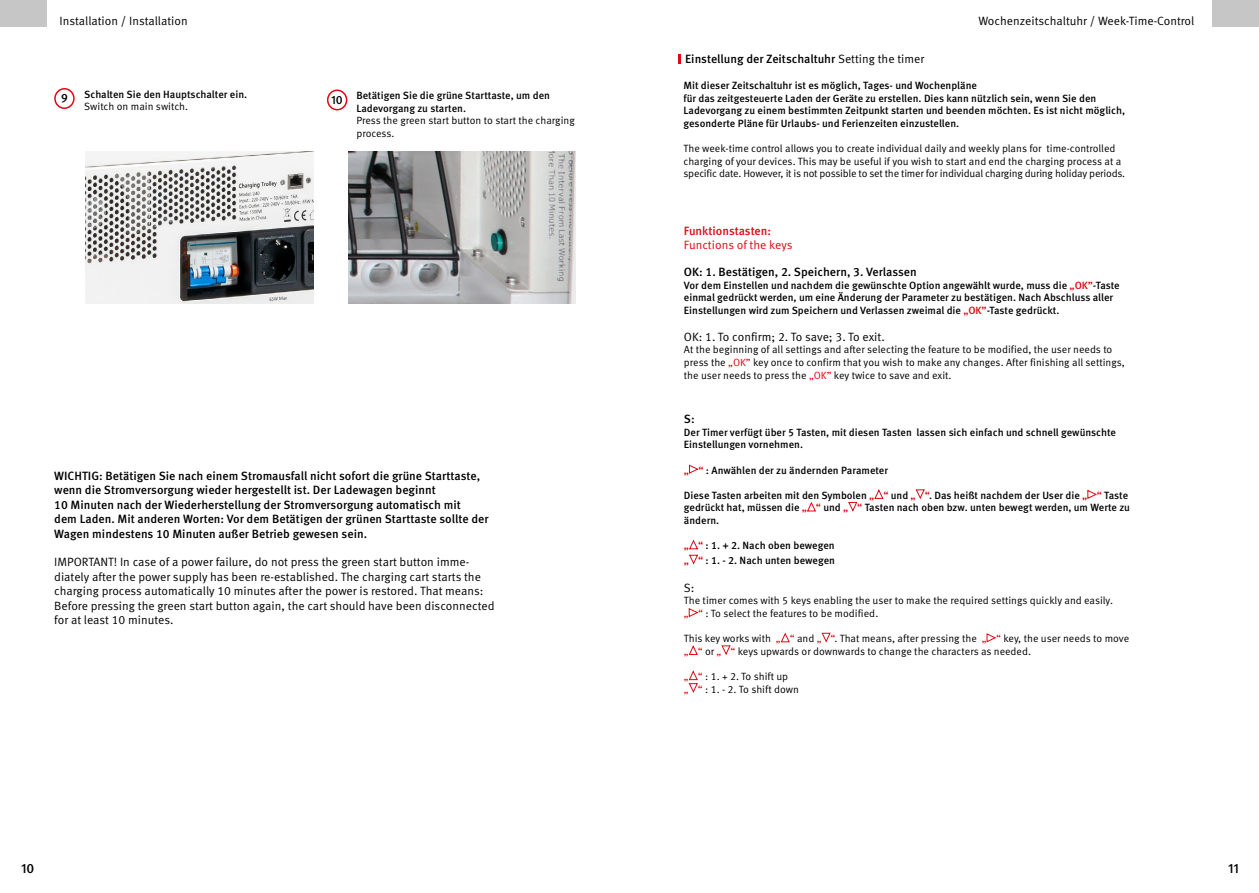
<style>
.page{position:relative;width:1259px;height:893px;background:#fff}
.page>*{position:absolute;margin:0;border:0;box-sizing:border-box;transform-origin:0 0}
.t1{font:500 13.5px "Meta OT";color:#000}
.t2{font:500 12px/14.4px "Meta OT";color:#000}
.t3{font:12px/14.4px "Meta OT Norm";color:#000}
.t4{font:12px "Meta OT Norm";color:#e30613}
.t5{font:500 12px "Meta OT";letter-spacing:-.005em;color:#e30613}
.t6{font:500 10.5px/12.6px "Meta OT";color:#000}
.t7{font:10.5px/12.6px "Meta OT Norm";color:#000}
.s1{font-size:12px}
.s2{font-family:"Meta OT Norm";font-weight:400}
.s3{color:#e30613}
</style>
<div class="page">
<div style="left:0;top:0;width:47px;height:27px;background:#c6c6c6"></div>
<div style="left:1212px;top:0;width:47px;height:27px;background:#c6c6c6"></div>
<div style="left:54px;top:88px;width:21px;height:21px;border:2px solid #e30613;border-radius:50%"></div>
<img style="left:86px;top:152px;width:227px;height:151px">
<div style="left:327px;top:90px;width:20px;height:20px;border:2px solid #e30613;border-radius:50%"></div>
<img style="left:348px;top:152px;width:227px;height:151px">
<svg style="left:678px;top:54px;width:2px;height:9px"></svg>
<svg style="left:689px;top:464px;width:10px;height:10px"></svg>
<svg style="left:874px;top:489px;width:10px;height:10px"></svg>
<svg style="left:915px;top:489px;width:10px;height:10px"></svg>
<svg style="left:1087px;top:489px;width:10px;height:10px"></svg>
<svg style="left:807px;top:502px;width:9px;height:10px"></svg>
<svg style="left:848px;top:501px;width:10px;height:11px"></svg>
<svg style="left:689px;top:539px;width:9px;height:26px"></svg>
<svg style="left:688px;top:608px;width:11px;height:10px"></svg>
<svg style="left:780px;top:632px;width:10px;height:11px"></svg>
<svg style="left:821px;top:632px;width:10px;height:11px"></svg>
<svg style="left:986px;top:633px;width:11px;height:10px"></svg>
<svg style="left:688px;top:645px;width:10px;height:10px"></svg>
<svg style="left:721px;top:645px;width:10px;height:10px"></svg>
<svg style="left:688px;top:670px;width:10px;height:23px"></svg>
<p class="t3" style="left:60px;top:14px;width:130px">Installation / Installation</p>
<p class="t2" style="left:61px;top:91px;width:8px">9</p>
<p class="t6" style="left:84px;top:88px;width:164px">Schalten Sie den Hauptschalter ein.</p>
<p class="t7" style="left:84px;top:101px;width:105px">Switch on main switch.</p>
<p class="t6" style="left:356px;top:89px;width:195px;text-indent:-25px"><span class="s1">10</span> Betätigen Sie die grüne Starttaste, um den<br>Ladevorgang zu starten.</p>
<p class="t7" style="left:356px;top:115px;width:220px">Press the green start button to start the charging process.</p>
<p class="t2" style="left:54px;top:469px;width:436px">WICHTIG: Betätigen Sie nach einem Stromausfall nicht sofort die grüne Starttaste, wenn die Stromversorgung wieder hergestellt ist. Der Ladewagen beginnt<br>10 Minuten nach der Wiederherstellung der Stromversorgung automatisch mit<br>dem Laden. Mit anderen Worten: Vor dem Betätigen der grünen Starttaste sollte der Wagen mindestens 10 Minuten außer Betrieb gewesen sein.</p>
<p class="t3" style="left:54px;top:555px;width:442px">IMPORTANT! In case of a power failure, do not press the green start button imme&shy;diately after the power supply has been re-established. The charging cart starts the charging process automatically 10 minutes after the power is restored. That means:<br>Before pressing the green start button again, the cart should have been disconnected for at least 10 minutes.</p>
<p class="t3" style="left:978px;top:14px;width:217px">Wochenzeitschaltuhr / Week-Time-Control</p>
<p class="t2" style="left:685px;top:52px;width:241px">Einstellung der Zeitschaltuhr <span class="s2">Setting the timer</span></p>
<p class="t6" style="left:683px;top:79px;width:443px">Mit dieser Zeitschaltuhr ist es möglich, Tages- und Wochenpläne<br>für das zeitgesteuerte Laden der Geräte zu erstellen. Dies kann nützlich sein, wenn Sie den Ladevorgang zu einem bestimmten Zeitpunkt starten und beenden möchten. Es ist nicht möglich, gesonderte Pläne für Urlaubs- und Ferienzeiten einzustellen.</p>
<p class="t7" style="left:683px;top:142px;width:443px">The week-time control allows you to create individual daily and weekly plans for time-controlled charging of your devices. This may be useful if you wish to start and end the charging process at a specific date. However, it is not possible to set the timer for individual charging during holiday periods.</p>
<p class="t5" style="left:684px;top:223px;width:89px">Funktionstasten:</p>
<p class="t4" style="left:684px;top:238px;width:110px">Functions of the keys</p>
<p class="t2" style="left:684px;top:265px;width:234px">OK: 1. Bestätigen, 2. Speichern, 3. Verlassen</p>
<p class="t6" style="left:684px;top:279px;width:437px">Vor dem Einstellen und nachdem die gewünschte Option angewählt wurde, muss die <span class="s3">„OK”</span>-Taste einmal gedrückt werden, um eine Änderung der Parameter zu bestätigen. Nach Abschluss aller<br>Einstellungen wird zum Speichern und Verlassen zweimal die <span class="s3">„OK”</span>-Taste gedrückt.</p>
<p class="t3" style="left:684px;top:330px;width:202px">OK: 1. To confirm; 2. To save; 3. To exit.</p>
<p class="t7" style="left:684px;top:344px;width:442px">At the beginning of all settings and after selecting the feature to be modified, the user needs to press the <span class="s3">„OK”</span> key once to confirm that you wish to make any changes. After finishing all settings, the user needs to press the <span class="s3">„OK”</span> key twice to save and exit.</p>
<p class="t2" style="left:684px;top:412px;width:12px">S:</p>
<p class="t6" style="left:684px;top:426px;width:433px">Der Timer verfügt über 5 Tasten, mit diesen Tasten lassen sich einfach und schnell gewünschte<br>Einstellungen vornehmen.</p>
<p class="t6" style="left:684px;top:464px;width:206px"><span class="s3">„ “</span> : Anwählen der zu ändernden Parameter</p>
<p class="t6" style="left:684px;top:489px;width:447px">Diese Tasten arbeiten mit den Symbolen <span class="s3">„ “</span> und <span class="s3">„ “</span>. Das heißt nachdem der User die <span class="s3">„ “</span> Taste gedrückt hat, müssen die <span class="s3">„ “</span> und <span class="s3">„ “</span> Tasten nach oben bzw. unten bewegt werden, um Werte zu ändern.</p>
<p class="t6" style="left:684px;top:538px;width:153px;line-height:15px"><span class="s3">„ “</span> : 1. + 2. Nach oben bewegen <span class="s3">„ “</span> : 1. - 2. Nach unten bewegen</p>
<p class="t3" style="left:684px;top:581px;width:12px">S:</p>
<p class="t7" style="left:684px;top:595px;width:431px">The timer comes with 5 keys enabling the user to make the required settings quickly and easily. <span class="s3">„ “</span> : To select the features to be modified.</p>
<p class="t7" style="left:684px;top:632px;width:447px">This key works with <span class="s3">„ “</span> and <span class="s3">„ “</span>. That means, after pressing the <span class="s3">„ “</span> key, the user needs to move <span class="s3">„ “</span> or <span class="s3">„ “</span> keys upwards or downwards to change the characters as needed.</p>
<p class="t7" style="left:684px;top:670px;width:116px"><span class="s3">„ “</span> : 1. + 2. To shift up<br><span class="s3">„ “</span> : 1. - 2. To shift down</p>
<p class="t1" style="left:21px;top:860px;width:15px">10</p>
<p class="t1" style="left:1228px;top:860px;width:12px">11</p>
</div>
